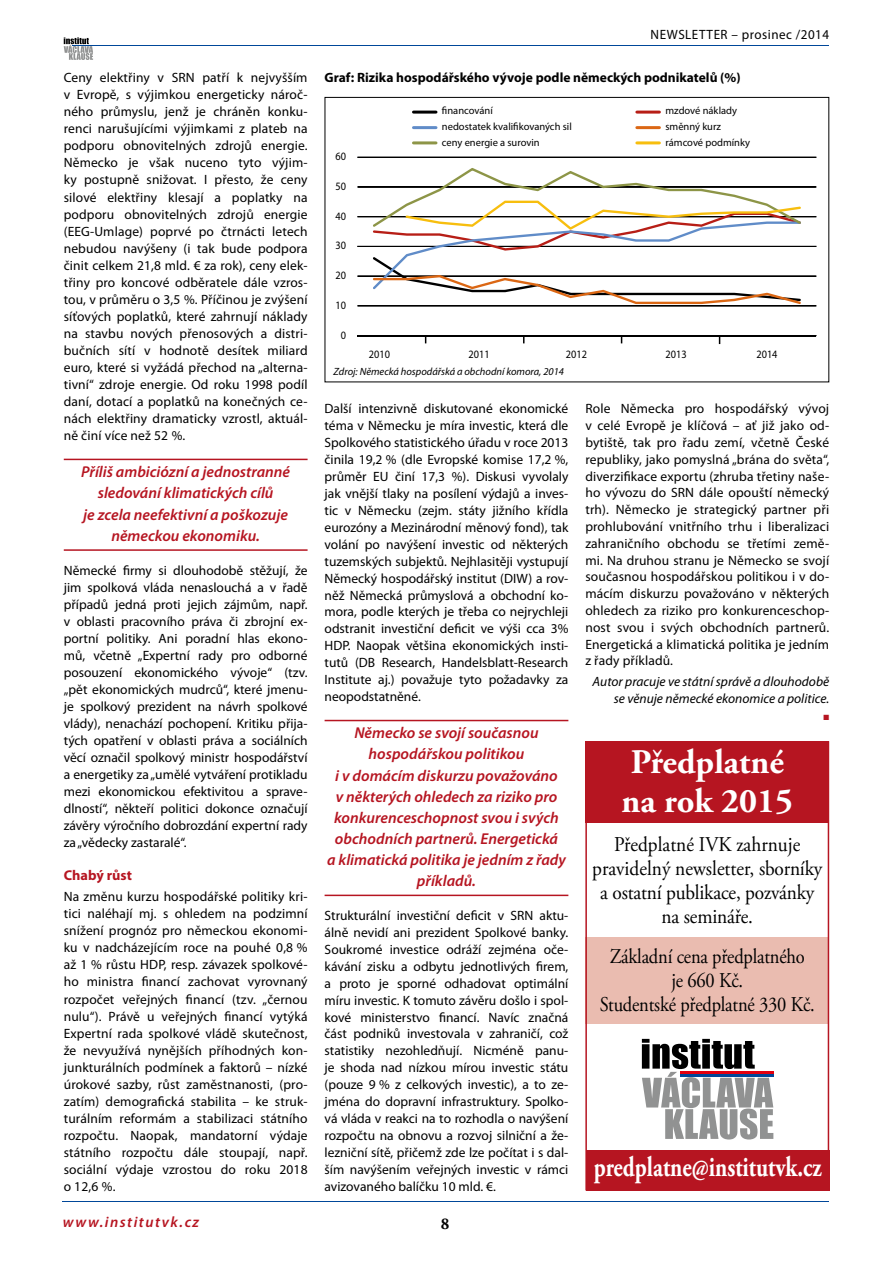
<style>
.page{position:relative;width:893px;height:1263px;background:#fff}
.page>*{position:absolute;margin:0;border:0;box-sizing:border-box;transform-origin:0 0}
.t1{font:700 34.5px/39px "Adobe Garamond Pro";color:#fff}
.t2{font:700 28.5px "Adobe Garamond Pro";color:#fff;scale:.78 1}
.t3{font:21px/24px "Adobe Garamond Pro";letter-spacing:-.01em;color:#000;text-align:center;scale:.92 1}
.t4{font:21px/24px "Adobe Garamond Pro";letter-spacing:-.01em;color:#000;text-align:center;scale:.88 1}
.t5{font:700 16.5px "Adobe Garamond Pro";color:#000}
.t6{font:italic 600 15.75px/21.1px "Myriad Pro";color:#b61521;text-align:center}
.t7{font:italic 600 15px "Myriad Pro";letter-spacing:.1em;color:#b61521}
.t8{font:700 14.25px "Myriad Pro";color:#b61521}
.t9{font:13.5px/17px "Myriad Pro";letter-spacing:.01em;color:#000;text-align:justify}
.t10{font:italic 13.5px/16.8px "Myriad Pro";color:#000;text-align:right}
.t11{font:700 13.5px "Myriad Pro";color:#000}
.t12{font:13.5px "Myriad Pro";letter-spacing:.04em;color:#000}
.t13{font:11.25px "Myriad Pro";color:#000;scale:.91 1}
.t14{font:10.5px "Myriad Pro";color:#000}
.t15{font:italic 10.5px "Myriad Pro";color:#000}
.t16{font:7.5px "Zapf Dingbats";color:#b61521}
</style>
<div class="page">
<hr style="left:149px;top:45px;width:679px;height:1px;background:#004799">
<hr style="left:63px;top:1201px;width:765px;height:1px;background:#004799">
<svg style="left:64px;top:37px;width:29px;height:23px"></svg>
<hr style="left:72px;top:45px;width:242px;height:1px;background:#004799">
<hr style="left:64px;top:459px;width:244px;height:1px;background:#b61521">
<hr style="left:64px;top:549px;width:244px;height:2px;background:#b61521">
<hr style="left:325px;top:720px;width:243px;height:1px;background:#b61521">
<hr style="left:325px;top:895px;width:243px;height:1px;background:#b61521">
<div style="left:585px;top:938px;width:244px;height:86px;background:#eabcb0"></div>
<div style="left:586px;top:1150px;width:244px;height:41px;background:#b61521"></div>
<div style="left:585px;top:741px;width:244px;height:82px;background:#b61521"></div>
<svg style="left:642px;top:1039px;width:131px;height:100px"></svg>
<hr style="left:680px;top:1072px;width:93px;height:2px;background:#e3000f">
<hr style="left:680px;top:1074px;width:93px;height:2px;background:#004799">
<div style="left:357px;top:157px;width:459px;height:1px;border:1px solid #000"></div>
<div style="left:357px;top:186px;width:459px;height:1px;border:1px solid #000"></div>
<div style="left:357px;top:216px;width:459px;height:1px;border:1px solid #000"></div>
<div style="left:357px;top:246px;width:459px;height:1px;border:1px solid #000"></div>
<div style="left:357px;top:276px;width:459px;height:1px;border:1px solid #000"></div>
<div style="left:357px;top:305px;width:459px;height:1px;border:1px solid #000"></div>
<div style="left:357px;top:335px;width:459px;height:1px;border:1px solid #000"></div>
<hr style="left:358px;top:335px;width:458px;height:1px;background:#000">
<svg style="left:373px;top:168px;width:428px;height:136px"></svg>
<hr style="left:413px;top:111px;width:23px;height:3px;background:#000">
<hr style="left:637px;top:111px;width:22px;height:3px;background:#b71e16">
<hr style="left:413px;top:126px;width:23px;height:3px;background:#608cc8">
<hr style="left:637px;top:126px;width:22px;height:3px;background:#db6714">
<hr style="left:413px;top:141px;width:23px;height:3px;background:#8d9547">
<hr style="left:637px;top:141px;width:22px;height:3px;background:#f7be0e">
<div style="left:325px;top:97px;width:504px;height:285px;border:1px solid #000"></div>
<p class="t9" style="left:64px;top:70px;width:245px">Ceny elektřiny v SRN patří k nejvyšším v Evropě, s výjimkou energeticky nároč&shy;ného průmyslu, jenž je chráněn konku&shy;renci narušujícími výjimkami z plateb na podporu obnovitelných zdrojů energie.<br>Německo je však nuceno tyto výjim&shy;ky postupně snižovat. I přesto, že ceny silové elektřiny klesají a poplatky na podporu obnovitelných zdrojů energie (EEG-Umlage) poprvé po čtrnácti letech nebudou navýšeny (i tak bude podpora činit celkem 21,8 mld. € za rok), ceny elek&shy;třiny pro koncové odběratele dále vzros&shy;tou, v průměru o 3,5 %. Příčinou je zvýšení síťových poplatků, které zahrnují náklady na stavbu nových přenosových a distri&shy;bučních sítí v hodnotě desítek miliard euro, které si vyžádá přechod na „alterna&shy;tivní“ zdroje energie. Od roku 1998 podíl daní, dotací a poplatků na konečných ce&shy;nách elektřiny dramaticky vzrostl, aktuál&shy;ně činí více než 52 %.</p>
<p class="t6" style="left:81px;top:462px;width:210px">Příliš ambiciózní a jednostranné sledování klimatických cílů<br>je zcela neefektivní a poškozuje německou ekonomiku.</p>
<p class="t9" style="left:64px;top:562px;width:245px">Německé firmy si dlouhodobě stěžují, že jim spolková vláda nenaslouchá a v řadě případů jedná proti jejich zájmům, např. v oblasti pracovního práva či zbrojní ex&shy;portní politiky. Ani poradní hlas ekono&shy;mů, včetně „Expertní rady pro odborné posouzení ekonomického vývoje“ (tzv. „pět ekonomických mudrců“, které jmenu&shy;je spolkový prezident na návrh spolkové vlády), nenachází pochopení. Kritiku přija&shy;tých opatření v oblasti práva a sociálních věcí označil spolkový ministr hospodářství a energetiky za „umělé vytváření protikladu mezi ekonomickou efektivitou a sprave&shy;dlností“, někteří politici dokonce označují závěry výročního dobrozdání expertní rady za „vědecky zastaralé“.</p>
<p class="t8" style="left:64px;top:867px;width:70px">Chabý růst</p>
<p class="t9" style="left:64px;top:889px;width:245px">Na změnu kurzu hospodářské politiky kri&shy;tici naléhají mj. s ohledem na podzimní snížení prognóz pro německou ekonomi&shy;ku v nadcházejícím roce na pouhé 0,8 % až 1 % růstu HDP, resp. závazek spolkové&shy;ho ministra financí zachovat vyrovnaný rozpočet veřejných financí (tzv. „černou nulu“). Právě u veřejných financí vytýká Expertní rada spolkové vládě skutečnost, že nevyužívá nynějších příhodných kon&shy;junkturálních podmínek a faktorů – nízké úrokové sazby, růst zaměstnanosti, (pro&shy;zatím) demografická stabilita – ke struk&shy;turálním reformám a stabilizaci státního rozpočtu. Naopak, mandatorní výdaje státního rozpočtu dále stoupají, např. sociální výdaje vzrostou do roku 2018 o 12,6 %.</p>
<p class="t12" style="left:651px;top:27px;width:180px">NEWSLETTER – prosinec /2014</p>
<p class="t11" style="left:325px;top:70px;width:418px">Graf: Rizika hospodářského vývoje podle německých podnikatelů (%)</p>
<p class="t13" style="left:335px;top:150px;width:13px">60</p>
<p class="t13" style="left:335px;top:180px;width:13px">50</p>
<p class="t13" style="left:335px;top:210px;width:13px">40</p>
<p class="t13" style="left:335px;top:239px;width:13px">30</p>
<p class="t13" style="left:335px;top:269px;width:13px">20</p>
<p class="t13" style="left:335px;top:299px;width:13px">10</p>
<p class="t13" style="left:341px;top:329px;width:7px">0</p>
<p class="t14" style="left:442px;top:105px;width:52px">financování</p>
<p class="t14" style="left:665px;top:105px;width:73px">mzdové náklady</p>
<p class="t14" style="left:442px;top:121px;width:131px">nedostatek kvalifikovaných sil</p>
<p class="t14" style="left:665px;top:121px;width:57px">směnný kurz</p>
<p class="t14" style="left:442px;top:137px;width:99px">ceny energie a surovin</p>
<p class="t14" style="left:665px;top:137px;width:86px">rámcové podmínky</p>
<p class="t13" style="left:369px;top:348px;width:25px">2010</p>
<p class="t13" style="left:469px;top:348px;width:25px">2011</p>
<p class="t13" style="left:566px;top:348px;width:25px">2012</p>
<p class="t13" style="left:666px;top:348px;width:25px">2013</p>
<p class="t13" style="left:756px;top:348px;width:25px">2014</p>
<p class="t15" style="left:333px;top:366px;width:232px">Zdroj: Německá hospodářská a obchodní komora, 2014</p>
<p class="t9" style="left:325px;top:401px;width:245px">Další intenzivně diskutované ekonomické téma v Německu je míra investic, která dle Spolkového statistického úřadu v roce 2013 činila 19,2 % (dle Evropské komise 17,2 %, průměr EU činí 17,3 %). Diskusi vyvolaly jak vnější tlaky na posílení výdajů a inves&shy;tic v Německu (zejm. státy jižního křídla eurozóny a Mezinárodní měnový fond), tak volání po navýšení investic od některých tuzemských subjektů. Nejhlasitěji vystupují Německý hospodářský institut (DIW) a rov&shy;něž Německá průmyslová a obchodní ko&shy;mora, podle kterých je třeba co nejrychleji odstranit investiční deficit ve výši cca 3% HDP. Naopak většina ekonomických insti&shy;tutů (DB Research, Handelsblatt-Research Institute aj.) považuje tyto požadavky za neopodstatněné.</p>
<p class="t6" style="left:327px;top:723px;width:240px">Německo se svojí současnou hospodářskou politikou<br>i v domácím diskurzu považováno<br>v některých ohledech za riziko pro konkurenceschopnost svou i svých obchodních partnerů. Energetická<br>a klimatická politika je jedním z řady příkladů.</p>
<p class="t9" style="left:325px;top:907px;width:245px">Strukturální investiční deficit v SRN aktu&shy;álně nevidí ani prezident Spolkové banky.<br>Soukromé investice odráží zejména oče&shy;kávání zisku a odbytu jednotlivých firem, a proto je sporné odhadovat optimální míru investic. K tomuto závěru došlo i spol&shy;kové ministerstvo financí. Navíc značná část podniků investovala v zahraničí, což statistiky nezohledňují. Nicméně panu&shy;je shoda nad nízkou mírou investic státu (pouze 9 % z celkových investic), a to ze&shy;jména do dopravní infrastruktury. Spolko&shy;vá vláda v reakci na to rozhodla o navýšení rozpočtu na obnovu a rozvoj silniční a že&shy;lezniční sítě, přičemž zde lze počítat i s dal&shy;ším navýšením veřejných investic v rámci avizovaného balíčku 10 mld. €.</p>
<p class="t9" style="left:585px;top:401px;width:245px">Role Německa pro hospodářský vývoj v celé Evropě je klíčová – ať již jako od&shy;bytiště, tak pro řadu zemí, včetně České republiky, jako pomyslná „brána do světa“, diverzifikace exportu (zhruba třetiny naše&shy;ho vývozu do SRN dále opouští německý trh). Německo je strategický partner při prohlubování vnitřního trhu i liberalizaci zahraničního obchodu se třetími země&shy;mi. Na druhou stranu je Německo se svojí současnou hospodářskou politikou i v do&shy;mácím diskurzu považováno v některých ohledech za riziko pro konkurenceschop&shy;nost svou i svých obchodních partnerů.<br>Energetická a klimatická politika je jedním z řady příkladů.</p>
<p class="t10" style="left:593px;top:674px;width:238px">Autor pracuje ve státní správě a dlouhodobě se věnuje německé ekonomice a politice.</p>
<p class="t16" style="left:823px;top:714px;width:7px">■</p>
<h1 class="t1" style="left:622px;top:743px;width:173px">Předplatné na rok 2015</h1>
<h3 class="t3" style="left:592px;top:833px;width:252px">Předplatné IVK zahrnuje pravidelný newsletter, sborníky a ostatní publikace, pozvánky na semináře.</h3>
<h3 class="t4" style="left:600px;top:945px;width:246px">Základní cena předplatného<br>je 660 Kč.<br>Studentské předplatné 330 Kč.</h3>
<h2 class="t2" style="left:594px;top:1151px;width:294px">predplatne@institutvk.cz</h2>
<p class="t7" style="left:63px;top:1213px;width:138px">www.institutvk.cz</p>
<p class="t5" style="left:441px;top:1214px;width:10px">8</p>
</div>
